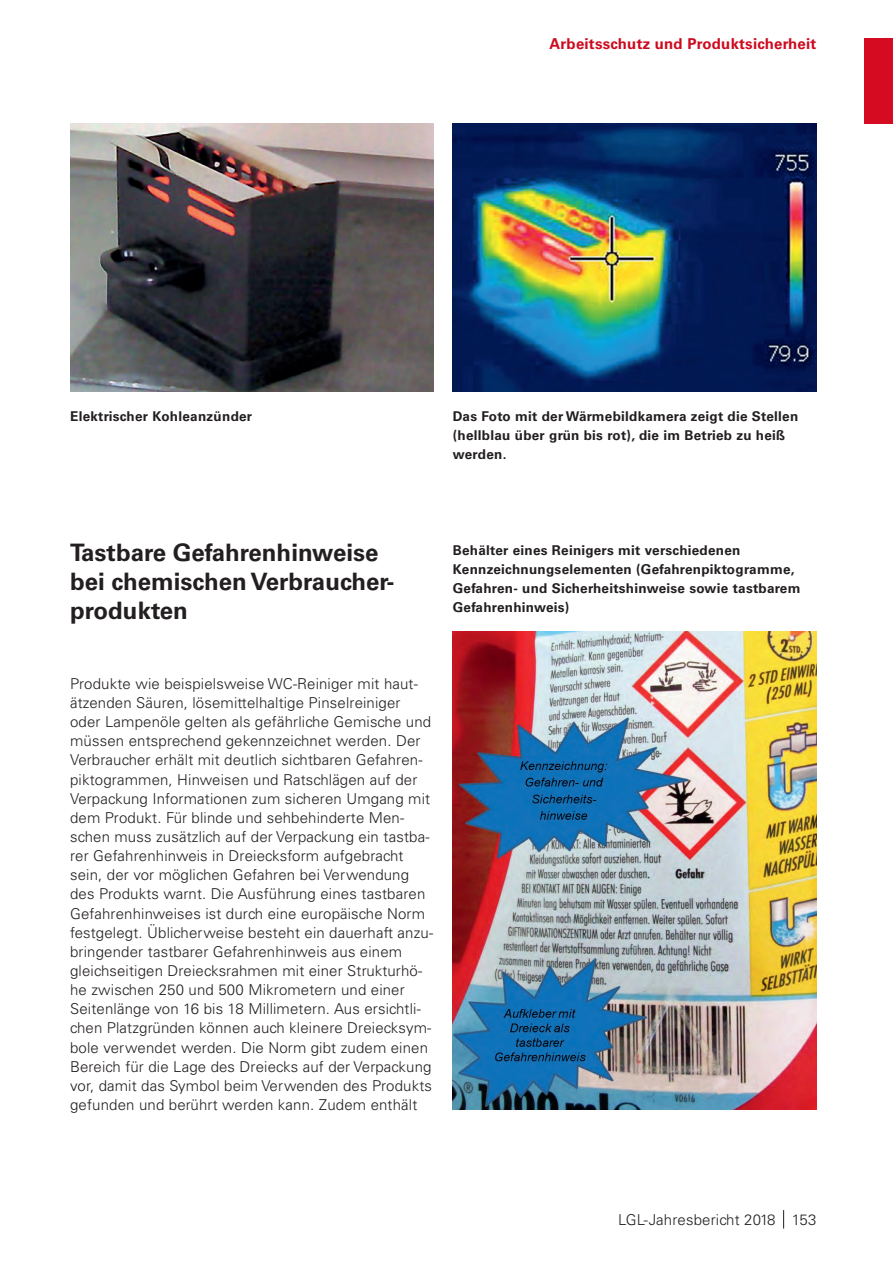
<style>
.page{position:relative;width:893px;height:1263px;background:#fff}
.page>*{position:absolute;margin:0;border:0;box-sizing:border-box;transform-origin:0 0}
.t1{font:700 24px/28.8px "Univers LT Std";color:#231f20}
.Lauftext-Copy_10_Pt{font:300 15px/19.2px "Univers LT Std";letter-spacing:.01em;color:#231f20}
.t2{font:700 15px "Univers LT Std";letter-spacing:.015em;color:#cd0b1f}
.Bildunterschrift-9_P{font:700 13.5px/19.2px "Univers LT Std";letter-spacing:.02em;color:#231f20}
</style>
<div class="page">
<div style="left:864px;top:38px;width:29px;height:85px;background:#d50b21"></div>
<svg style="left:783px;top:1210px;width:1px;height:18px"></svg>
<img style="left:70px;top:123px;width:364px;height:268px">
<img style="left:453px;top:123px;width:363px;height:268px">
<img style="left:453px;top:631px;width:363px;height:479px">
<p class="t2" style="left:549px;top:35px;width:268px">Arbeitsschutz und Produktsicherheit</p>
<p class="Bildunterschrift-9_P" style="left:70px;top:407px;width:184px">Elektrischer Kohleanzünder</p>
<p class="Bildunterschrift-9_P" style="left:453px;top:407px;width:347px">Das Foto mit der Wärmebildkamera zeigt die Stellen (hellblau über grün bis rot), die im Betrieb zu heiß werden.</p>
<h2 class="t1" style="left:70px;top:538px;width:324px">Tastbare Gefahrenhinweise bei chemischen Verbraucher&shy;produkten</h2>
<p class="Bildunterschrift-9_P" style="left:453px;top:541px;width:349px">Behälter eines Reinigers mit verschiedenen Kennzeichnungselementen (Gefahrenpiktogramme, Gefahren- und Sicherheitshinweise sowie tastbarem Gefahrenhinweis)</p>
<p class="Lauftext-Copy_10_Pt" style="left:70px;top:674px;width:364px">Produkte wie beispielsweise WC-Reiniger mit haut&shy;ätzenden Säuren, lösemittelhaltige Pinselreiniger oder Lampenöle gelten als gefährliche Gemische und müssen entsprechend gekennzeichnet werden. Der Verbraucher erhält mit deutlich sichtbaren Gefahren&shy;piktogrammen, Hinweisen und Ratschlägen auf der Verpackung Informationen zum sicheren Umgang mit dem Produkt. Für blinde und sehbehinderte Men&shy;schen muss zusätzlich auf der Verpackung ein tastba&shy;rer Gefahrenhinweis in Dreiecksform aufgebracht sein, der vor möglichen Gefahren bei Verwendung des Produkts warnt. Die Ausführung eines tastbaren Gefahrenhinweises ist durch eine europäische Norm festgelegt. Üblicherweise besteht ein dauerhaft anzu&shy;bringender tastbarer Gefahrenhinweis aus einem gleichseitigen Dreiecksrahmen mit einer Strukturhö&shy;he zwischen 250 und 500 Mikrometern und einer Seitenlänge von 16 bis 18 Millimetern. Aus ersichtli&shy;chen Platzgründen können auch kleinere Dreiecksym&shy;bole verwendet werden. Die Norm gibt zudem einen Bereich für die Lage des Dreiecks auf der Verpackung vor, damit das Symbol beim Verwenden des Produkts gefunden und berührt werden kann. Zudem enthält</p>
<p class="Lauftext-Copy_10_Pt" style="left:618px;top:1210px;width:200px">LGL-Jahresbericht 2018 153</p>
</div>
